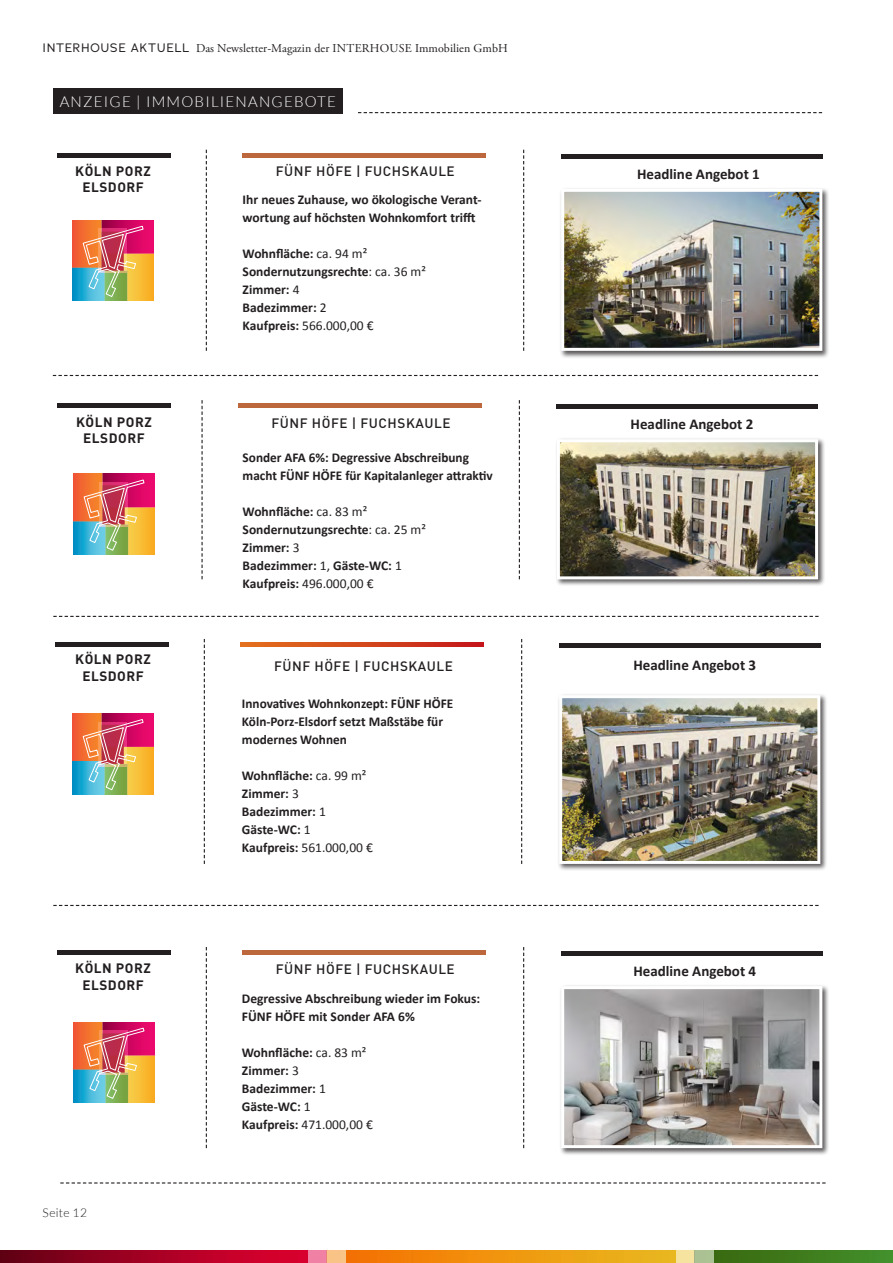
<style>
.page{position:relative;width:893px;height:1263px;background:#fff}
.page>*{position:absolute;margin:0;border:0;box-sizing:border-box;transform-origin:0 0}
.t1{font:700 15px "Calibri";color:#231f20}
.t2{font:300 15px "Lato";letter-spacing:.08em;color:#fff}
.t3{font:700 13.5px/18px "Calibri";color:#231f20}
.t4{font:500 13.5px "DIN Pro";letter-spacing:.04em;color:#231f20}
.t5{font:700 13.5px/16.2px "DIN Pro";letter-spacing:.04em;color:#231f20;text-align:center}
.t6{font:12px "Adobe Garamond Pro";letter-spacing:.005em;color:#231f20}
.t7{font:300 12px "Lato";letter-spacing:.03em;color:#231f20}
.s1{font-family:"Adrianna"}
.s2{font-weight:400}
</style>
<div class="page">
<svg style="left:0;top:1250px;width:308px;height:13px;background:#a40022"></svg>
<svg style="left:346px;top:1250px;width:330px;height:13px;background:#ef9510"></svg>
<svg style="left:714px;top:1250px;width:179px;height:13px;background:#3e7c1d"></svg>
<svg style="left:308px;top:1250px;width:38px;height:13px"></svg>
<svg style="left:676px;top:1250px;width:38px;height:13px"></svg>
<svg style="left:358px;top:112px;width:464px;height:1px"></svg>
<svg style="left:53px;top:375px;width:765px;height:1px"></svg>
<svg style="left:201px;top:400px;width:2px;height:179px"></svg>
<div style="left:555px;top:438px;width:271px;height:149px;background:#231f20;opacity:.75"></div>
<img style="left:561px;top:443px;width:253px;height:132px">
<div style="left:557px;top:439px;width:261px;height:140px;border:3px solid #fff"></div>
<svg style="left:519px;top:400px;width:1px;height:179px"></svg>
<div style="left:57px;top:403px;width:114px;height:5px;background:#231f20"></div>
<div style="left:238px;top:403px;width:244px;height:5px;background:#bd673d"></div>
<div style="left:557px;top:404px;width:261px;height:5px;background:#231f20"></div>
<svg style="left:53px;top:616px;width:765px;height:1px"></svg>
<div style="left:53px;top:88px;width:290px;height:26px;background:#231f20"></div>
<svg style="left:53px;top:905px;width:765px;height:1px"></svg>
<svg style="left:206px;top:947px;width:1px;height:201px"></svg>
<div style="left:559px;top:984px;width:271px;height:171px;background:#231f20;opacity:.75"></div>
<img style="left:565px;top:990px;width:253px;height:154px">
<div style="left:561px;top:986px;width:261px;height:162px;border:3px solid #fff"></div>
<svg style="left:523px;top:947px;width:1px;height:201px"></svg>
<div style="left:57px;top:950px;width:113px;height:5px;background:#231f20"></div>
<div style="left:242px;top:950px;width:244px;height:5px;background:#bd673d"></div>
<div style="left:561px;top:951px;width:261px;height:5px;background:#231f20"></div>
<svg style="left:60px;top:1182px;width:766px;height:1px"></svg>
<svg style="left:206px;top:150px;width:1px;height:201px"></svg>
<div style="left:559px;top:187px;width:271px;height:171px;background:#231f20;opacity:.75"></div>
<img style="left:565px;top:193px;width:253px;height:154px">
<div style="left:561px;top:189px;width:261px;height:162px;border:3px solid #fff"></div>
<svg style="left:523px;top:150px;width:1px;height:201px"></svg>
<hr style="left:57px;top:153px;width:113px;height:4px;background:#231f20">
<hr style="left:242px;top:153px;width:244px;height:4px;background:#bd673d">
<hr style="left:561px;top:154px;width:261px;height:4px;background:#231f20">
<svg style="left:204px;top:639px;width:1px;height:225px"></svg>
<div style="left:557px;top:693px;width:271px;height:179px;background:#231f20;opacity:.75"></div>
<img style="left:563px;top:699px;width:253px;height:161px">
<div style="left:559px;top:695px;width:261px;height:169px;border:3px solid #fff"></div>
<svg style="left:521px;top:639px;width:1px;height:225px"></svg>
<div style="left:55px;top:642px;width:113px;height:5px;background:#231f20"></div>
<svg style="left:240px;top:642px;width:244px;height:4px"></svg>
<div style="left:559px;top:643px;width:261px;height:5px;background:#231f20"></div>
<svg style="left:73px;top:220px;width:80px;height:81px;background:#c2806a"></svg>
<svg style="left:74px;top:474px;width:80px;height:80px;background:#c2806a"></svg>
<svg style="left:73px;top:713px;width:80px;height:81px;background:#c2806a"></svg>
<svg style="left:74px;top:1022px;width:80px;height:81px;background:#c2806a"></svg>
<p class="t6" style="left:43px;top:41px;width:467px"><span class="s1">INTERHOUSE AKTUELL</span> Das Newsletter-Magazin der INTERHOUSE Immobilien GmbH</p>
<p class="t2" style="left:60px;top:93px;width:278px">ANZEIGE | IMMOBILIENANGEBOTE</p>
<p class="t5" style="left:75px;top:163px;width:77px">KÖLN PORZ</p>
<p class="t4" style="left:276px;top:162px;width:180px">FÜNF HÖFE | FUCHSKAULE</p>
<p class="t1" style="left:637px;top:164px;width:124px">Headline Angebot 1</p>
<p class="t5" style="left:82px;top:179px;width:63px">ELSDORF</p>
<p class="t3" style="left:243px;top:190px;width:240px">Ihr neues Zuhause, wo ökologische Verant&shy;wortung auf höchsten Wohnkomfort trifft</p>
<p class="t3" style="left:243px;top:244px;width:185px">Wohnfläche: <span class="s2">ca. 94 m²<br></span>Sondernutzungsrechte<span class="s2">: ca. 36 m²<br></span>Zimmer: <span class="s2">4<br></span>Badezimmer: <span class="s2">2<br></span>Kaufpreis: <span class="s2">566.000,00 €</span></p>
<p class="t5" style="left:76px;top:413px;width:77px">KÖLN PORZ</p>
<p class="t4" style="left:272px;top:414px;width:180px">FÜNF HÖFE | FUCHSKAULE</p>
<p class="t1" style="left:631px;top:414px;width:124px">Headline Angebot 2</p>
<p class="t5" style="left:83px;top:429px;width:63px">ELSDORF</p>
<p class="t3" style="left:243px;top:449px;width:252px">Sonder AFA 6%: Degressive Abschreibung macht FÜNF HÖFE für Kapitalanleger attraktiv</p>
<p class="t3" style="left:243px;top:503px;width:185px">Wohnfläche: <span class="s2">ca. 83 m²<br></span>Sondernutzungsrechte<span class="s2">: ca. 25 m²<br></span>Zimmer: <span class="s2">3<br></span>Badezimmer: <span class="s2">1,</span> Gäste-WC: <span class="s2">1<br></span>Kaufpreis: <span class="s2">496.000,00 €</span></p>
<p class="t5" style="left:75px;top:651px;width:77px">KÖLN PORZ<br>ELSDORF</p>
<p class="t4" style="left:274px;top:657px;width:180px">FÜNF HÖFE | FUCHSKAULE</p>
<p class="t3" style="left:242px;top:695px;width:213px">Innovatives Wohnkonzept: FÜNF HÖFE<br>Köln-Porz-Elsdorf setzt Maßstäbe für modernes Wohnen</p>
<p class="t3" style="left:242px;top:767px;width:132px">Wohnfläche: <span class="s2">ca. 99 m²<br></span>Zimmer: <span class="s2">3<br></span>Badezimmer: <span class="s2">1<br></span>Gäste-WC: <span class="s2">1<br></span>Kaufpreis: <span class="s2">561.000,00 €</span></p>
<p class="t5" style="left:75px;top:960px;width:77px">KÖLN PORZ</p>
<p class="t4" style="left:276px;top:959px;width:180px">FÜNF HÖFE | FUCHSKAULE</p>
<p class="t5" style="left:82px;top:976px;width:63px">ELSDORF</p>
<p class="t7" style="left:43px;top:1206px;width:46px">Seite 12</p>
<p class="t3" style="left:242px;top:989px;width:240px">Degressive Abschreibung wieder im Fokus:<br>FÜNF HÖFE mit Sonder AFA 6%</p>
<p class="t3" style="left:242px;top:1043px;width:132px">Wohnfläche: <span class="s2">ca. 83 m²<br></span>Zimmer: <span class="s2">3<br></span>Badezimmer: <span class="s2">1<br></span>Gäste-WC: <span class="s2">1<br></span>Kaufpreis: <span class="s2">471.000,00 €</span></p>
<p class="t1" style="left:633px;top:655px;width:124px">Headline Angebot 3</p>
<p class="t1" style="left:633px;top:962px;width:124px">Headline Angebot 4</p>
</div>
